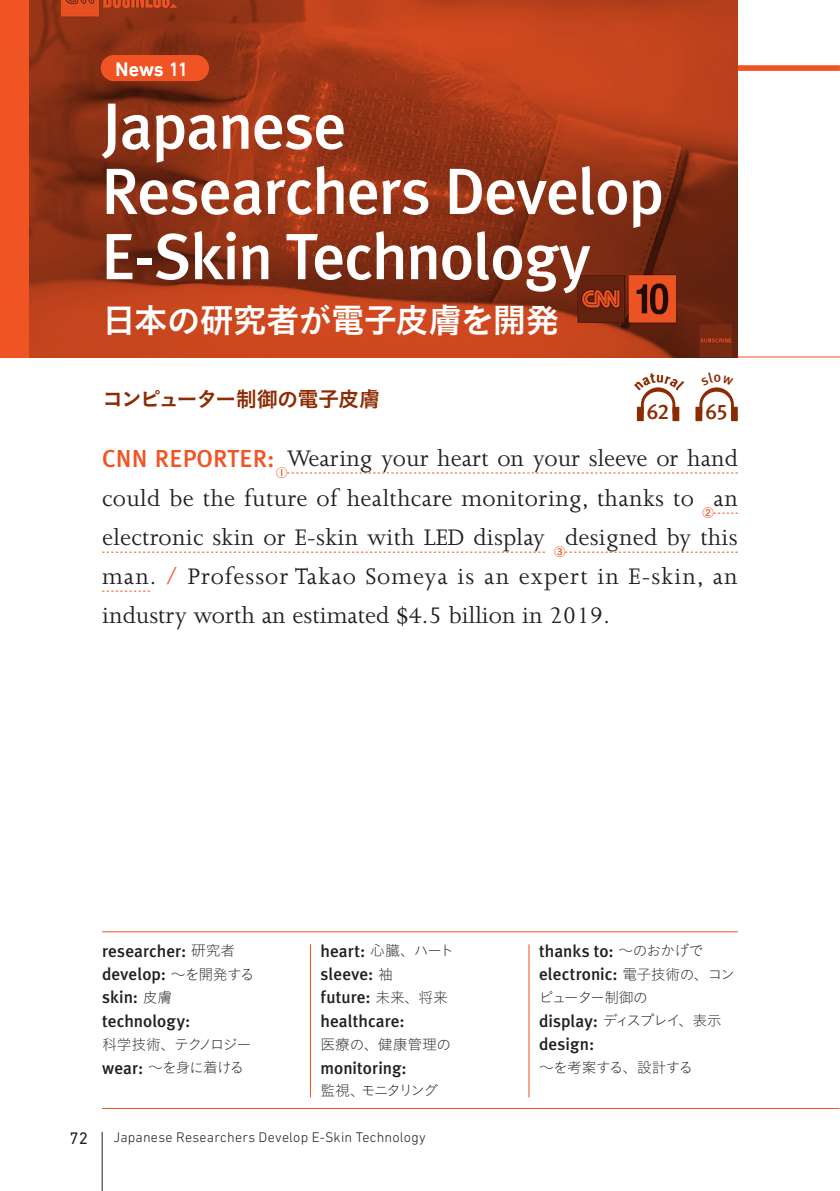
<style>
.page{position:relative;width:840px;height:1191px;background:#fff}
.page>*{position:absolute;margin:0;border:0;box-sizing:border-box;transform-origin:0 0}
.t1{font:500 65.2px/65.2px "Meta Plus";letter-spacing:-.02em;color:#fff}
.t2{font:34px "Koburina Go Std N W6";letter-spacing:-.035em;color:#fff}
.t3{font:25.8px/39px "Joanna";letter-spacing:.01em;color:#231f20}
.t4{font:21.2px "Koburina Go Std N W6";letter-spacing:-.055em;color:#8b2c03}
.t5{font:21.2px "Meta Plus Medium Caps";color:#8b2c03}
.t6{font:500 19.8px "DIN Next LT Pro";color:#fff}
.t7{font:500 17.2px/23.4px "Meta Plus";letter-spacing:.005em;color:#231f20}
.t8{font:17px "DIN Next LT Pro";color:#231f20}
.t9{font:14.8px/23.4px "Koburina Go Std N W1";letter-spacing:-.105em;color:#231f20}
.t10{font:14.8px/23.4px "Koburina Go Std N W1";letter-spacing:-.08em;color:#231f20}
.t11{font:14.8px "Koburina Go Std N W1";letter-spacing:-.04em;color:#231f20}
.t12{font:14.8px "Koburina Go Std N W1";letter-spacing:-.015em;color:#231f20}
.t13{font:14.8px "Koburina Go Std N W1";letter-spacing:-.155em;color:#231f20}
.t14{font:300 14.2px "DIN Next LT Pro";letter-spacing:.015em;color:#231f20}
.t15{font:11.4px "Koburina Go Std N W6";color:#f15424}
.s1{font-family:"Meta Plus";font-weight:500;font-size:24.6px;color:#f15424}
.s2{color:#f15424}
.s3{font-family:"Minion Pro"}
.s4{font-family:"Koburina Go Std N W1";font-weight:400;font-size:14.8px}
.s5{font-family:"Meta Plus";font-weight:500;font-size:17.2px}
</style>
<div class="page">
<hr style="left:102px;top:1132px;width:1px;height:59px;background:#231f20">
<hr style="left:102px;top:1108px;width:736px;height:1px;background:#f15424">
<svg style="left:737px;top:65px;width:102px;height:6px"></svg>
<hr style="left:737px;top:357px;width:102px;height:1px;background:#f15424">
<hr style="left:102px;top:931px;width:635px;height:1px;background:#f15424">
<svg style="left:287px;top:472px;width:450px;height:1px"></svg>
<svg style="left:713px;top:513px;width:24px;height:1px"></svg>
<svg style="left:102px;top:552px;width:442px;height:1px"></svg>
<svg style="left:565px;top:552px;width:172px;height:1px"></svg>
<svg style="left:102px;top:591px;width:48px;height:1px"></svg>
<svg style="left:28px;top:0;width:709px;height:357px;background:#9d3617"></svg>
<div style="left:101px;top:55px;width:108px;height:26px;background:#f15424;border-radius:13px"></div>
<div style="left:0;top:0;width:28px;height:357px;background:#f15424"></div>
<hr style="left:310px;top:944px;width:1px;height:153px;background:#f15424">
<hr style="left:528px;top:944px;width:1px;height:153px;background:#f15424">
<svg style="left:695px;top:387px;width:42px;height:34px"></svg>
<svg style="left:636px;top:387px;width:44px;height:34px"></svg>
<p class="t6" style="left:115px;top:57px;width:74px">News 11</p>
<h1 class="t1" style="left:101px;top:93px;width:564px">Japanese<br>Researchers Develop<br>E-Skin Technology</h1>
<h2 class="t2" style="left:102px;top:294px;width:458px">日本の研究者が電子皮膚を開発</h2>
<p class="t4" style="left:102px;top:382px;width:280px">コンピューター制御の電子皮膚</p>
<p class="t5" style="left:646px;top:399px;width:24px">62</p>
<p class="t5" style="left:705px;top:399px;width:24px">65</p>
<p class="t3" style="left:102px;top:438px;width:637px;line-height:40.2px"><span class="s1">CNN REPORTER:</span><sub>①</sub>Wearing your heart on your sleeve or hand could be the future of healthcare monitoring, thanks to</p>
<p class="t3" style="left:713px;top:479px;width:26px">an</p>
<p class="t15" style="left:702px;top:504px;width:13px">②</p>
<p class="t3" style="left:102px;top:518px;width:636px;text-align:justify;text-indent:462px">designed by this man. <span class="s2">/</span> Professor Takao Someya is an expert in E-skin, an industry worth an estimated <span class="s3">$</span>4.5 billion in 2019.</p>
<p class="t3" style="left:102px;top:518px;width:444px">electronic skin or E-skin with LED display</p>
<p class="t15" style="left:553px;top:543px;width:13px">③</p>
<p class="t7" style="left:102px;top:938px;width:154px">researcher: <span class="s4">研究者</span>develop: <span class="s4">～を開発する</span>skin: <span class="s4">皮膚</span>technology:</p>
<p class="t10" style="left:102px;top:1032px;width:151px">科学技術、テクノロジー<span class="s5">wear:</span> ～を身に着ける</p>
<p class="t7" style="left:320px;top:938px;width:135px">heart: <span class="s4">心臓、ハート</span>sleeve: <span class="s4">袖<br></span>future: <span class="s4">未来、将来</span>healthcare:</p>
<p class="t12" style="left:320px;top:1033px;width:132px">医療の、健康管理の</p>
<p class="t7" style="left:320px;top:1055px;width:88px">monitoring:</p>
<p class="t13" style="left:320px;top:1079px;width:119px">監視、モニタリング</p>
<p class="t8" style="left:69px;top:1128px;width:20px">72</p>
<p class="t14" style="left:113px;top:1128px;width:313px">Japanese Researchers Develop E-Skin Technology</p>
<p class="t7" style="left:539px;top:938px;width:197px">thanks to: <span class="s4">～のおかげで</span>electronic: <span class="s4">電子技術の、コン</span></p>
<p class="t9" style="left:538px;top:985px;width:184px">ピューター制御の<br><span class="s5">display:</span> ディスプレイ、表示</p>
<p class="t7" style="left:539px;top:1032px;width:57px">design:</p>
<p class="t11" style="left:538px;top:1056px;width:156px">～を考案する、設計する</p>
</div>
